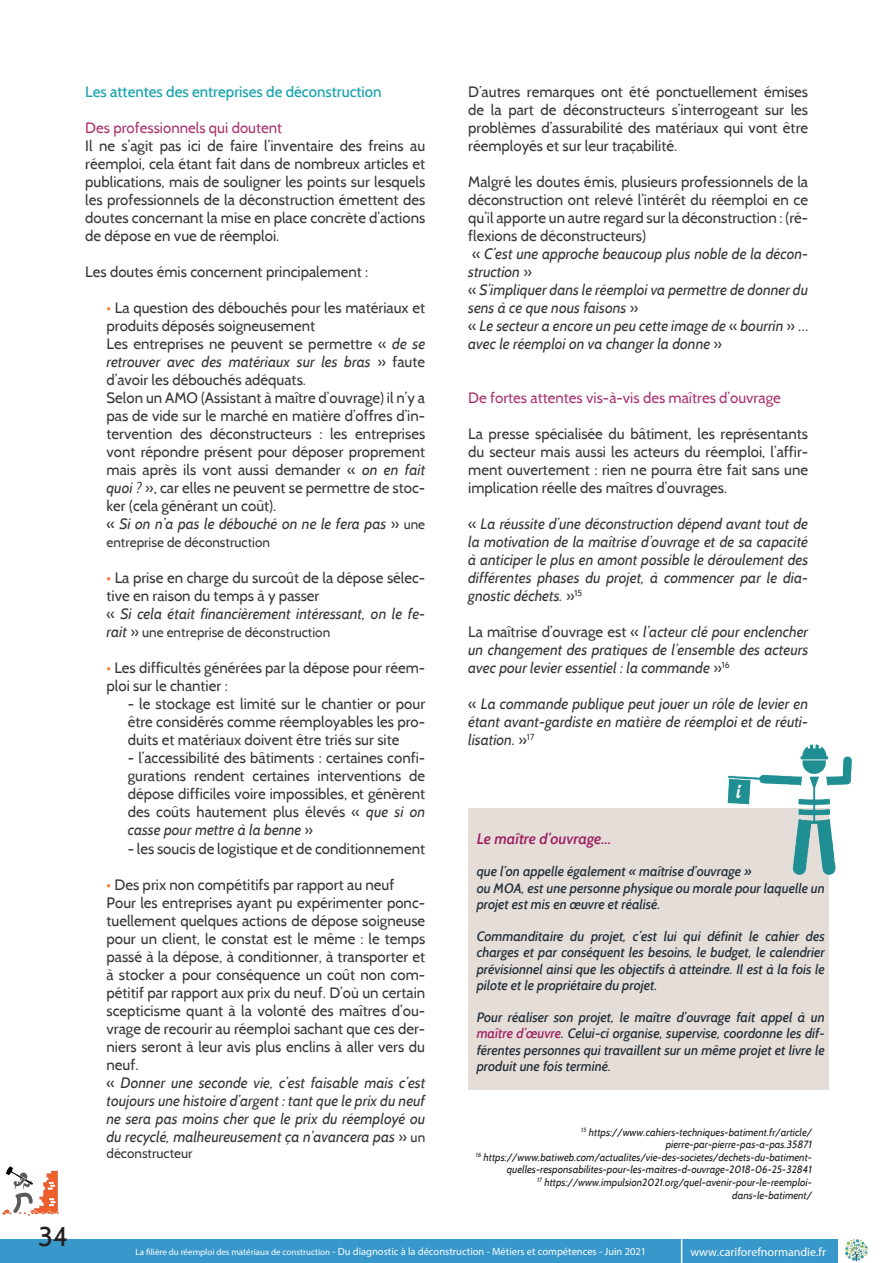
<style>
.page{position:relative;width:893px;height:1263px;background:#fff}
.page>*{position:absolute;margin:0;border:0;box-sizing:border-box;transform-origin:0 0}
.t1{font:27px "Cabin";color:#231f20}
.t2{font:15px/18px "Cabin";color:#231f20;text-align:justify}
.t3{font:italic 15px/18px "Cabin";color:#231f20;text-align:justify}
.t4{font:15px "Cabin";color:#9e1f62}
.t5{font:500 15px "Cabin";color:#009ba7}
.t6{font:italic 600 15px "Cabin";color:#9e1f62}
.t7{font:italic 500 13.5px/16.2px "Cabin";color:#232e38;text-align:justify}
.t8{font:13.5px "Cabin";color:#231f20}
.t9{font:12px "Myriad Pro";color:#fff}
.t10{font:italic 10.5px/12.6px "Cabin";color:#231f20;text-align:right}
.t11{font:10.5px "Myriad Pro";color:#fff}
.s1{color:#f36623}
.s2{font-style:italic}
.s3{font-size:13.5px}
.s4{font-style:italic;font-size:15px}
.s5{font-size:15px}
.s6{font-style:normal}
.s7{color:#9e1f62}
.s8{font-size:9px}
</style>
<div class="page">
<div style="left:0;top:1239px;width:838px;height:24px;background:#3898cb"></div>
<img style="left:2px;top:1166px;width:57px;height:50px">
<svg style="left:681px;top:1239px;width:1px;height:24px"></svg>
<img style="left:845px;top:1239px;width:22px;height:23px">
<div style="left:468px;top:808px;width:361px;height:282px;background:#e4ddd8"></div>
<img style="left:727px;top:744px;width:125px;height:131px">
<h1 class="t1" style="left:38px;top:1220px;width:31px">34</h1>
<p class="t5" style="left:85px;top:83px;width:298px">Les attentes des entreprises de déconstruction</p>
<p class="t4" style="left:85px;top:119px;width:199px">Des professionnels qui doutent</p>
<p class="t2" style="left:85px;top:137px;width:341px">Il ne s’agit pas ici de faire l’inventaire des freins au réemploi, cela étant fait dans de nombreux articles et publications, mais de souligner les points sur lesquels les professionnels de la déconstruction émettent des doutes concernant la mise en place concrète d’actions de dépose en vue de réemploi.</p>
<p class="t2" style="left:85px;top:263px;width:284px">Les doutes émis concernent principalement :</p>
<p class="t2" style="left:107px;top:299px;width:320px;text-align:left"><span class="s1">•</span> La question des débouchés pour les matériaux et produits déposés soigneusement<br>Les entreprises ne peuvent se permettre « <span class="s2">de se retrouver avec des matériaux sur les bras</span> » faute d’avoir les débouchés adéquats.<br>Selon un AMO (Assistant à maître d’ouvrage) il n’y a pas de vide sur le marché en matière d’offres d’in&shy;tervention des déconstructeurs : les entreprises vont répondre présent pour déposer proprement mais après ils vont aussi demander « <span class="s2">on en fait quoi ?</span> », car elles ne peuvent se permettre de stoc&shy;ker (cela générant un coût).<br>« <span class="s2">Si on n’a pas le débouché on ne le fera pas</span> » <span class="s3">une</span></p>
<p class="t8" style="left:107px;top:534px;width:165px">entreprise de déconstruction</p>
<p class="t2" style="left:107px;top:569px;width:320px;text-align:left"><span class="s1">•</span> La prise en charge du surcoût de la dépose sélec&shy;tive en raison du temps à y passer<br>« <span class="s2">Si cela était financièrement intéressant, on le fe-</span></p>
<p class="t8" style="left:107px;top:624px;width:225px"><span class="s4">rait</span> <span class="s5">»</span> une entreprise de déconstruction</p>
<p class="t2" style="left:107px;top:659px;width:320px"><span class="s1">•</span> Les difficultés générées par la dépose pour réem&shy;ploi sur le chantier :</p>
<p class="t2" style="left:128px;top:695px;width:299px">- le stockage est limité sur le chantier or pour être considérés comme réemployables les pro&shy;duits et matériaux doivent être triés sur site</p>
<p class="t2" style="left:128px;top:749px;width:299px">- l’accessibilité des bâtiments : certaines confi&shy;gurations rendent certaines interventions de dépose difficiles voire impossibles, et génèrent des coûts hautement plus élevés « <span class="s2">que si on casse pour mettre à la benne</span> »</p>
<p class="t2" style="left:128px;top:839px;width:299px">- les soucis de logistique et de conditionnement</p>
<p class="t2" style="left:107px;top:875px;width:320px;text-align:left"><span class="s1">•</span> Des prix non compétitifs par rapport au neuf Pour les entreprises ayant pu expérimenter ponc&shy;tuellement quelques actions de dépose soigneuse pour un client, le constat est le même : le temps passé à la dépose, à conditionner, à transporter et à stocker a pour conséquence un coût non com&shy;pétitif par rapport aux prix du neuf. D’où un certain scepticisme quant à la volonté des maîtres d’ou&shy;vrage de recourir au réemploi sachant que ces der&shy;niers seront à leur avis plus enclins à aller vers du neuf.<br>« <span class="s2">Donner une seconde vie, c’est faisable mais c’est toujours une histoire d’argent : tant que le prix du neuf ne sera pas moins cher que le prix du réemployé ou du recyclé, malheureusement ça n’avancera pas</span> » <span class="s3">un</span></p>
<p class="t8" style="left:107px;top:1145px;width:88px">déconstructeur</p>
<p class="t2" style="left:468px;top:83px;width:341px">D’autres remarques ont été ponctuellement émises de la part de déconstructeurs s’interrogeant sur les problèmes d’assurabilité des matériaux qui vont être réemployés et sur leur traçabilité.</p>
<p class="t3" style="left:468px;top:173px;width:341px;text-align:left"><span class="s6">Malgré les doutes émis, plusieurs professionnels de la déconstruction ont relevé l’intérêt du réemploi en ce qu’il apporte un autre regard sur la déconstruction : (ré&shy;flexions de déconstructeurs)<br>«</span> C’est une approche beaucoup plus noble de la décon&shy;struction <span class="s6">»<br>«</span> S’impliquer dans le réemploi va permettre de donner du sens à ce que nous faisons <span class="s6">»<br>«</span> Le secteur a encore un peu cette image de <span class="s6">«</span> bourrin <span class="s6">» … </span>avec le réemploi on va changer la donne <span class="s6">»</span></p>
<p class="t4" style="left:468px;top:389px;width:314px">De fortes attentes vis-à-vis des maîtres d’ouvrage</p>
<p class="t2" style="left:468px;top:425px;width:341px">La presse spécialisée du bâtiment, les représentants du secteur mais aussi les acteurs du réemploi, l’affir&shy;ment ouvertement : rien ne pourra être fait sans une implication réelle des maîtres d’ouvrages.</p>
<p class="t3" style="left:468px;top:515px;width:341px"><span class="s6">«</span> La réussite d’une déconstruction dépend avant tout de la motivation de la maîtrise d’ouvrage et de sa capacité à anticiper le plus en amont possible le déroulement des différentes phases du projet, à commencer par le dia&shy;gnostic déchets. <span class="s6">»</span><sup>15</sup></p>
<p class="t3" style="left:468px;top:623px;width:341px"><span class="s6">La maîtrise d’ouvrage est «</span> l’acteur clé pour enclencher un changement des pratiques de l’ensemble des acteurs avec pour levier essentiel : la commande <span class="s6">»</span><sup>16</sup></p>
<p class="t3" style="left:468px;top:695px;width:341px"><span class="s6">«</span> La commande publique peut jouer un rôle de levier en étant avant-gardiste en matière de réemploi et de réuti&shy;lisation. <span class="s6">»</span><sup>17</sup></p>
<p class="t6" style="left:477px;top:829px;width:136px">Le maître d’ouvrage…</p>
<p class="t7" style="left:477px;top:863px;width:350px;text-align:left">que l’on appelle également « maîtrise d’ouvrage »<br>ou MOA, est une personne physique ou morale pour laquelle un projet est mis en œuvre et réalisé.</p>
<p class="t7" style="left:477px;top:928px;width:350px">Commanditaire du projet, c’est lui qui définit le cahier des charges et par conséquent les besoins, le budget, le calendrier prévisionnel ainsi que les objectifs à atteindre. Il est à la fois le pilote et le propriétaire du projet.</p>
<p class="t7" style="left:477px;top:1009px;width:350px">Pour réaliser son projet, le maître d’ouvrage fait appel à un <span class="s7">maître d’œuvre</span>. Celui-ci organise, supervise, coordonne les dif&shy;férentes personnes qui travaillent sur un même projet et livre le produit une fois terminé.</p>
<p class="t10" style="left:476px;top:1125px;width:338px"><sup>15</sup> https://www.cahiers-techniques-batiment.fr/article/ pierre-par-pierre-pas-a-pas.35871<br><sup>16</sup> https://www.batiweb.com/actualites/vie-des-societes/dechets-du-batiment&shy;quelles-responsabilites-pour-les-maitres-d-ouvrage-2018-06-25-32841<br><sup>17</sup> https://www.impulsion2021.org/quel-avenir-pour-le-reemploi&shy;dans-le-batiment/</p>
<p class="t11" style="left:136px;top:1245px;width:512px"><span class="s8">La filière du réemploi des matériaux de construction</span> - Du diagnostic à la déconstruction - Métiers et compétences - Juin 2021</p>
<p class="t9" style="left:690px;top:1244px;width:137px">www.cariforefnormandie.fr</p>
</div>
